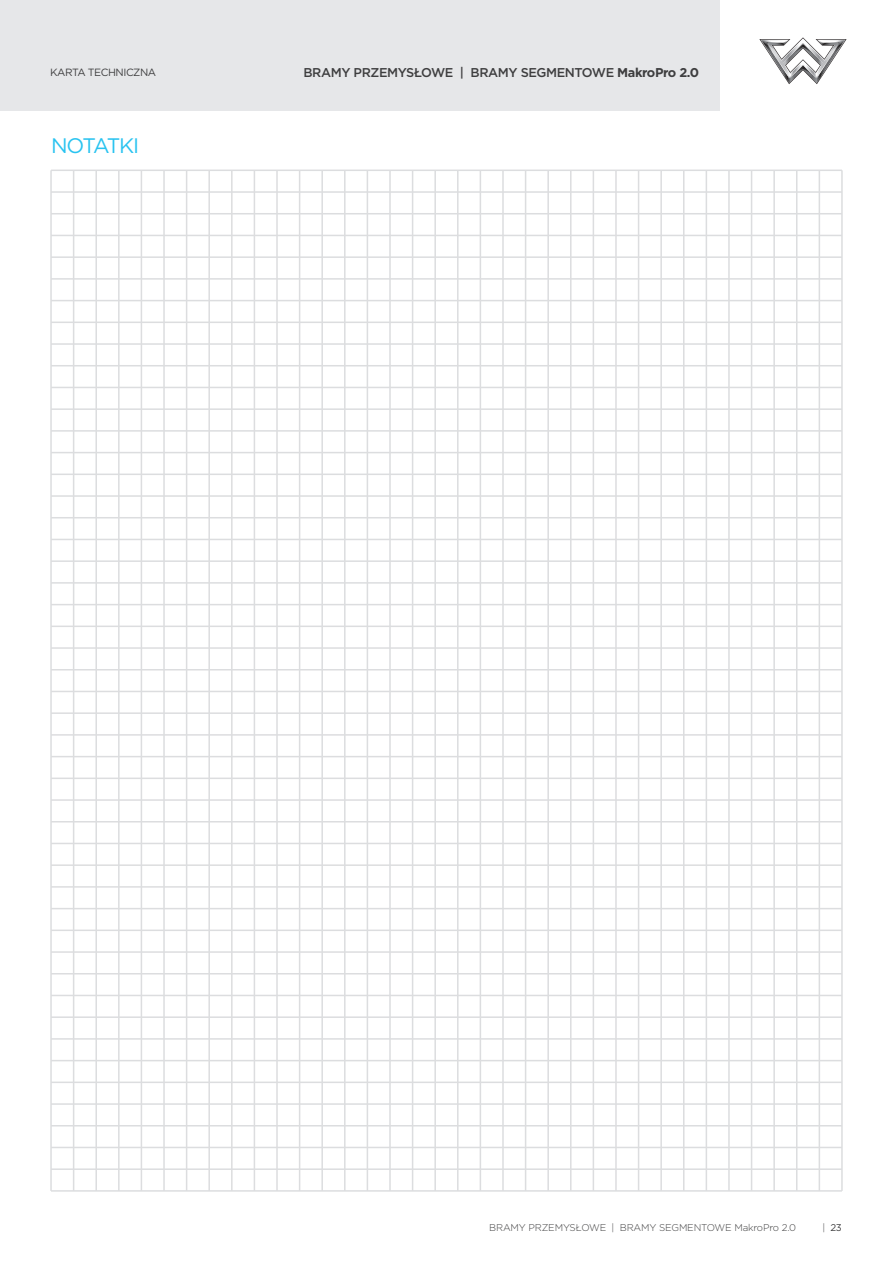
<style>
.page{position:relative;width:893px;height:1263px;background:#fff}
.page>*{position:absolute;margin:0;border:0;box-sizing:border-box;transform-origin:0 0}
.Page_header{font:21px "Gotham";letter-spacing:-.075em;color:#29c3f0}
.t1{font:500 12.75px "Gotham";letter-spacing:-.03em;color:#3e3e3f}
.t2{font:10.5px "Gotham";letter-spacing:-.045em;color:#3e3e3f}
.t3{font:300 9.75px "Gotham";letter-spacing:-.015em;color:#3e3e3f}
.t4{font:9.75px "Gotham";color:#3e3e3f}
.s1{font-weight:700}
.s2{font-weight:300}
</style>
<div class="page">
<div style="left:0;top:0;width:721px;height:111px;background:#e6e7e9"></div>
<svg style="left:759px;top:37px;width:88px;height:47px"></svg>
<hr style="left:50px;top:170px;width:2px;height:1021px;background:#dcdddf">
<hr style="left:819px;top:170px;width:1px;height:1021px;background:#dcdddf">
<hr style="left:796px;top:170px;width:1px;height:1021px;background:#dcdddf">
<hr style="left:773px;top:170px;width:2px;height:1021px;background:#dcdddf">
<hr style="left:751px;top:170px;width:1px;height:1021px;background:#dcdddf">
<hr style="left:728px;top:170px;width:2px;height:1021px;background:#dcdddf">
<hr style="left:706px;top:170px;width:1px;height:1021px;background:#dcdddf">
<hr style="left:683px;top:170px;width:1px;height:1021px;background:#dcdddf">
<hr style="left:660px;top:170px;width:2px;height:1021px;background:#dcdddf">
<hr style="left:638px;top:170px;width:1px;height:1021px;background:#dcdddf">
<hr style="left:615px;top:170px;width:2px;height:1021px;background:#dcdddf">
<hr style="left:593px;top:170px;width:1px;height:1021px;background:#dcdddf">
<hr style="left:570px;top:170px;width:1px;height:1021px;background:#dcdddf">
<hr style="left:547px;top:170px;width:2px;height:1021px;background:#dcdddf">
<hr style="left:525px;top:170px;width:1px;height:1021px;background:#dcdddf">
<hr style="left:502px;top:170px;width:2px;height:1021px;background:#dcdddf">
<hr style="left:480px;top:170px;width:1px;height:1021px;background:#dcdddf">
<hr style="left:457px;top:170px;width:2px;height:1021px;background:#dcdddf">
<hr style="left:434px;top:170px;width:2px;height:1021px;background:#dcdddf">
<hr style="left:412px;top:170px;width:1px;height:1021px;background:#dcdddf">
<hr style="left:389px;top:170px;width:2px;height:1021px;background:#dcdddf">
<hr style="left:367px;top:170px;width:1px;height:1021px;background:#dcdddf">
<hr style="left:344px;top:170px;width:2px;height:1021px;background:#dcdddf">
<hr style="left:321px;top:170px;width:2px;height:1021px;background:#dcdddf">
<hr style="left:299px;top:170px;width:1px;height:1021px;background:#dcdddf">
<hr style="left:276px;top:170px;width:2px;height:1021px;background:#dcdddf">
<hr style="left:254px;top:170px;width:1px;height:1021px;background:#dcdddf">
<hr style="left:231px;top:170px;width:2px;height:1021px;background:#dcdddf">
<hr style="left:208px;top:170px;width:2px;height:1021px;background:#dcdddf">
<hr style="left:186px;top:170px;width:1px;height:1021px;background:#dcdddf">
<hr style="left:163px;top:170px;width:2px;height:1021px;background:#dcdddf">
<hr style="left:141px;top:170px;width:1px;height:1021px;background:#dcdddf">
<hr style="left:118px;top:170px;width:2px;height:1021px;background:#dcdddf">
<hr style="left:95px;top:170px;width:2px;height:1021px;background:#dcdddf">
<hr style="left:73px;top:170px;width:1px;height:1021px;background:#dcdddf">
<hr style="left:841px;top:170px;width:2px;height:1021px;background:#dcdddf">
<hr style="left:51px;top:170px;width:791px;height:1px;background:#dcdddf">
<hr style="left:51px;top:191px;width:791px;height:2px;background:#dcdddf">
<hr style="left:51px;top:213px;width:791px;height:1px;background:#dcdddf">
<hr style="left:51px;top:235px;width:791px;height:1px;background:#dcdddf">
<hr style="left:51px;top:256px;width:791px;height:2px;background:#dcdddf">
<hr style="left:51px;top:278px;width:791px;height:2px;background:#dcdddf">
<hr style="left:51px;top:300px;width:791px;height:1px;background:#dcdddf">
<hr style="left:51px;top:322px;width:791px;height:1px;background:#dcdddf">
<hr style="left:51px;top:343px;width:791px;height:2px;background:#dcdddf">
<hr style="left:51px;top:365px;width:791px;height:1px;background:#dcdddf">
<hr style="left:51px;top:387px;width:791px;height:1px;background:#dcdddf">
<hr style="left:51px;top:408px;width:791px;height:2px;background:#dcdddf">
<hr style="left:51px;top:430px;width:791px;height:2px;background:#dcdddf">
<hr style="left:51px;top:452px;width:791px;height:1px;background:#dcdddf">
<hr style="left:51px;top:474px;width:791px;height:1px;background:#dcdddf">
<hr style="left:51px;top:495px;width:791px;height:2px;background:#dcdddf">
<hr style="left:51px;top:517px;width:791px;height:1px;background:#dcdddf">
<hr style="left:51px;top:539px;width:791px;height:1px;background:#dcdddf">
<hr style="left:51px;top:560px;width:791px;height:2px;background:#dcdddf">
<hr style="left:51px;top:582px;width:791px;height:2px;background:#dcdddf">
<hr style="left:51px;top:604px;width:791px;height:1px;background:#dcdddf">
<hr style="left:51px;top:625px;width:791px;height:2px;background:#dcdddf">
<hr style="left:51px;top:647px;width:791px;height:2px;background:#dcdddf">
<hr style="left:51px;top:669px;width:791px;height:1px;background:#dcdddf">
<hr style="left:51px;top:691px;width:791px;height:1px;background:#dcdddf">
<hr style="left:51px;top:734px;width:791px;height:2px;background:#dcdddf">
<hr style="left:51px;top:777px;width:791px;height:2px;background:#dcdddf">
<hr style="left:51px;top:821px;width:791px;height:1px;background:#dcdddf">
<hr style="left:51px;top:864px;width:791px;height:2px;background:#dcdddf">
<hr style="left:51px;top:929px;width:791px;height:2px;background:#dcdddf">
<hr style="left:51px;top:973px;width:791px;height:1px;background:#dcdddf">
<hr style="left:51px;top:1038px;width:791px;height:2px;background:#dcdddf">
<hr style="left:51px;top:886px;width:791px;height:2px;background:#dcdddf">
<hr style="left:51px;top:995px;width:791px;height:1px;background:#dcdddf">
<hr style="left:51px;top:1060px;width:791px;height:1px;background:#dcdddf">
<hr style="left:51px;top:1103px;width:791px;height:2px;background:#dcdddf">
<hr style="left:51px;top:1125px;width:791px;height:1px;background:#dcdddf">
<hr style="left:51px;top:1147px;width:791px;height:1px;background:#dcdddf">
<hr style="left:51px;top:1168px;width:791px;height:2px;background:#dcdddf">
<hr style="left:51px;top:1190px;width:791px;height:2px;background:#dcdddf">
<hr style="left:51px;top:712px;width:791px;height:2px;background:#dcdddf">
<hr style="left:51px;top:756px;width:791px;height:1px;background:#dcdddf">
<hr style="left:51px;top:799px;width:791px;height:2px;background:#dcdddf">
<hr style="left:51px;top:843px;width:791px;height:1px;background:#dcdddf">
<hr style="left:51px;top:908px;width:791px;height:1px;background:#dcdddf">
<hr style="left:51px;top:951px;width:791px;height:2px;background:#dcdddf">
<hr style="left:51px;top:1016px;width:791px;height:2px;background:#dcdddf">
<hr style="left:51px;top:1081px;width:791px;height:2px;background:#dcdddf">
<p class="t2" style="left:50px;top:66px;width:108px">KARTA TECHNICZNA</p>
<h2 class="t1" style="left:303px;top:65px;width:397px">BRAMY PRZEMYSŁOWE | BRAMY SEGMENTOWE <span class="s1">MakroPro 2.0</span></h2>
<p class="Page_header" style="left:51px;top:132px;width:90px">NOTATKI</p>
<p class="t3" style="left:489px;top:1221px;width:308px">BRAMY PRZEMYSŁOWE | BRAMY SEGMENTOWE MakroPro 2.0</p>
<p class="t4" style="left:822px;top:1221px;width:21px"><span class="s2">|</span> 23</p>
</div>
